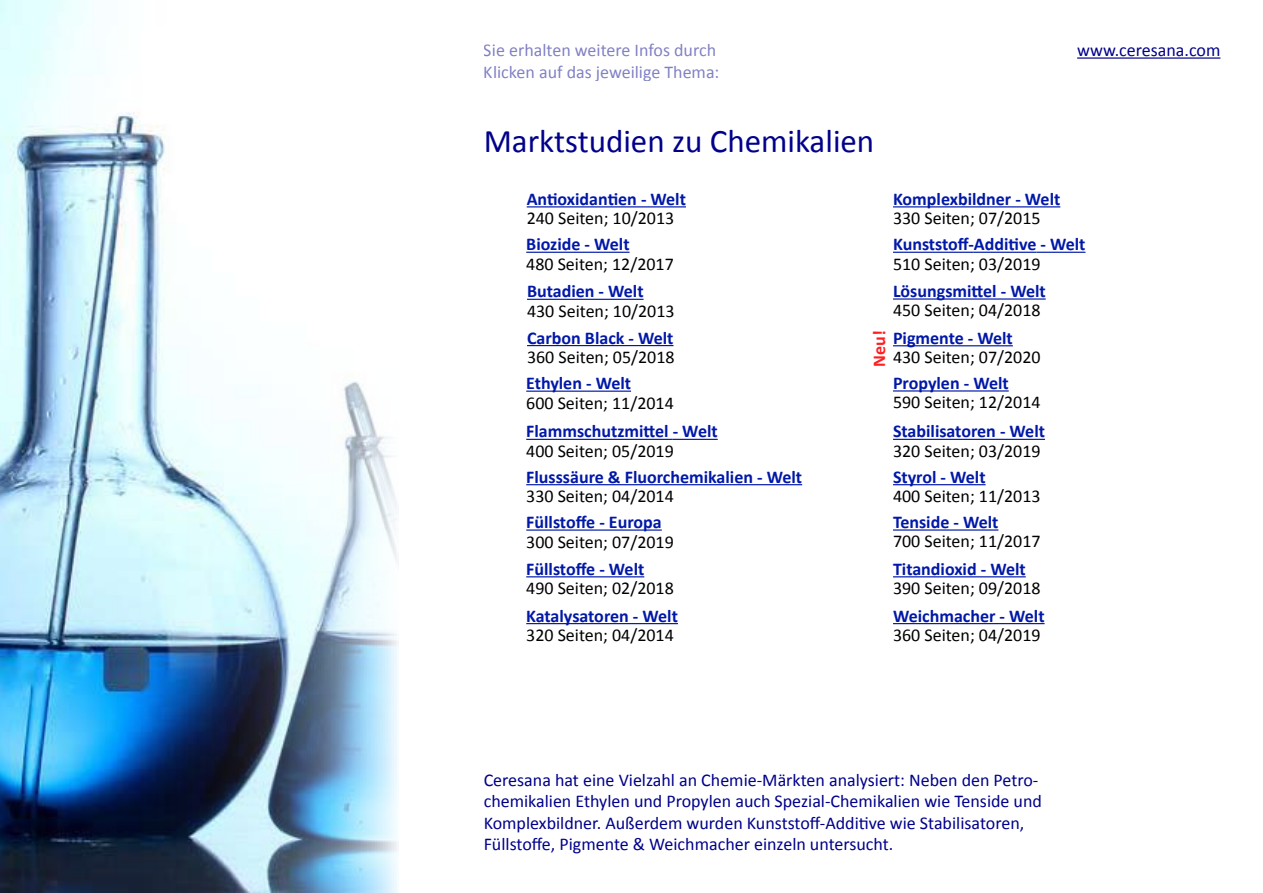
<style>
.page{position:relative;width:1263px;height:893px;background:#fff}
.page>*{position:absolute;margin:0;border:0;box-sizing:border-box;transform-origin:0 0}
.t1{font:33px "Calibri";color:#00008b}
.t2{font:18px "Calibri";color:#000}
.t3{font:700 18px "Calibri";color:#0018a8}
.t4{font:18px/21.6px "Calibri";color:#00008b}
.t5{font:700 18px "Calibri";color:#ff1f20}
</style>
<div class="page">
<hr style="left:893px;top:345px;width:120px;height:1px;background:#0018a8">
<hr style="left:526px;top:391px;width:105px;height:1px;background:#0018a8">
<hr style="left:527px;top:299px;width:117px;height:1px;background:#0018a8">
<hr style="left:893px;top:390px;width:116px;height:2px;background:#0018a8">
<hr style="left:893px;top:206px;width:167px;height:1px;background:#0018a8">
<hr style="left:527px;top:345px;width:146px;height:1px;background:#0018a8">
<hr style="left:893px;top:298px;width:153px;height:2px;background:#0018a8">
<hr style="left:527px;top:206px;width:159px;height:1px;background:#0018a8">
<hr style="left:526px;top:252px;width:104px;height:1px;background:#0018a8">
<hr style="left:526px;top:439px;width:147px;height:1px;background:#0018a8">
<hr style="left:673px;top:439px;width:45px;height:1px;background:#0018a8">
<hr style="left:526px;top:576px;width:118px;height:1px;background:#0018a8">
<hr style="left:893px;top:252px;width:81px;height:1px;background:#0018a8">
<hr style="left:974px;top:252px;width:62px;height:1px;background:#0018a8">
<hr style="left:1036px;top:252px;width:49px;height:1px;background:#0018a8">
<hr style="left:526px;top:623px;width:152px;height:1px;background:#0018a8">
<hr style="left:526px;top:484px;width:276px;height:1px;background:#0018a8">
<hr style="left:893px;top:576px;width:133px;height:1px;background:#0018a8">
<hr style="left:893px;top:484px;width:93px;height:1px;background:#0018a8">
<hr style="left:893px;top:529px;width:105px;height:2px;background:#0018a8">
<hr style="left:893px;top:439px;width:152px;height:1px;background:#0018a8">
<hr style="left:893px;top:623px;width:151px;height:1px;background:#0018a8">
<img style="left:0;top:0;width:397px;height:893px">
<hr style="left:1077px;top:57px;width:143px;height:2px;background:#00008b">
<hr style="left:526px;top:529px;width:136px;height:2px;background:#0018a8">
<p class="t4" style="left:484px;top:39px;width:237px">Sie erhalten weitere Infos durch<br>Klicken auf das jeweilige Thema:</p>
<p class="t4" style="left:1077px;top:39px;width:145px">www.ceresana.com</p>
<h1 class="t1" style="left:484px;top:120px;width:392px">Marktstudien zu Chemikalien</h1>
<p class="t3" style="left:527px;top:187px;width:161px">Antioxidantien - Welt</p>
<p class="t2" style="left:527px;top:207px;width:149px">240 Seiten; 10/2013</p>
<p class="t3" style="left:526px;top:233px;width:105px">Biozide - Welt</p>
<p class="t2" style="left:526px;top:252px;width:149px">480 Seiten; 12/2017</p>
<p class="t3" style="left:527px;top:280px;width:118px">Butadien - Welt</p>
<p class="t2" style="left:527px;top:299px;width:149px">430 Seiten; 10/2013</p>
<p class="t3" style="left:893px;top:187px;width:169px">Komplexbildner - Welt</p>
<p class="t2" style="left:893px;top:207px;width:149px">330 Seiten; 07/2015</p>
<p class="t3" style="left:893px;top:233px;width:194px">Kunststoff-Additive - Welt</p>
<p class="t2" style="left:893px;top:252px;width:149px">510 Seiten; 03/2019</p>
<p class="t3" style="left:893px;top:279px;width:154px">Lösungsmittel - Welt</p>
<p class="t2" style="left:893px;top:299px;width:149px">450 Seiten; 04/2018</p>
<p class="t3" style="left:527px;top:326px;width:148px">Carbon Black - Welt</p>
<p class="t2" style="left:527px;top:346px;width:149px">360 Seiten; 05/2018</p>
<p class="t3" style="left:893px;top:326px;width:121px">Pigmente - Welt</p>
<p class="t2" style="left:893px;top:346px;width:149px">430 Seiten; 07/2020</p>
<p class="t5" style="left:868px;top:367px;width:38px;rotate:-90deg">Neu!</p>
<p class="t3" style="left:526px;top:372px;width:106px">Ethylen - Welt</p>
<p class="t2" style="left:526px;top:391px;width:149px">600 Seiten; 11/2014</p>
<p class="t3" style="left:893px;top:371px;width:117px">Propylen - Welt</p>
<p class="t2" style="left:893px;top:391px;width:149px">590 Seiten; 12/2014</p>
<p class="t3" style="left:526px;top:420px;width:193px">Flammschutzmittel - Welt</p>
<p class="t2" style="left:526px;top:439px;width:149px">400 Seiten; 05/2019</p>
<p class="t3" style="left:893px;top:420px;width:153px">Stabilisatoren - Welt</p>
<p class="t2" style="left:893px;top:439px;width:149px">320 Seiten; 03/2019</p>
<p class="t3" style="left:526px;top:465px;width:277px">Flusssäure &amp; Fluorchemikalien - Welt</p>
<p class="t2" style="left:526px;top:485px;width:149px">330 Seiten; 04/2014</p>
<p class="t3" style="left:526px;top:511px;width:137px">Füllstoffe - Europa</p>
<p class="t2" style="left:526px;top:530px;width:149px">300 Seiten; 07/2019</p>
<p class="t3" style="left:893px;top:465px;width:94px">Styrol - Welt</p>
<p class="t2" style="left:893px;top:485px;width:149px">400 Seiten; 11/2013</p>
<p class="t3" style="left:893px;top:510px;width:107px">Tenside - Welt</p>
<p class="t2" style="left:893px;top:530px;width:149px">700 Seiten; 11/2017</p>
<p class="t3" style="left:526px;top:557px;width:120px">Füllstoffe - Welt</p>
<p class="t2" style="left:526px;top:577px;width:149px">490 Seiten; 02/2018</p>
<p class="t3" style="left:893px;top:557px;width:134px">Titandioxid - Welt</p>
<p class="t2" style="left:893px;top:577px;width:149px">390 Seiten; 09/2018</p>
<p class="t3" style="left:526px;top:604px;width:153px">Katalysatoren - Welt</p>
<p class="t2" style="left:526px;top:624px;width:149px">320 Seiten; 04/2014</p>
<p class="t3" style="left:893px;top:604px;width:153px">Weichmacher - Welt</p>
<p class="t2" style="left:893px;top:624px;width:149px">360 Seiten; 04/2019</p>
<p class="t4" style="left:484px;top:769px;width:560px">Ceresana hat eine Vielzahl an Chemie-Märkten analysiert: Neben den Petro&shy;chemikalien Ethylen und Propylen auch Spezial-Chemikalien wie Tenside und Komplexbildner. Außerdem wurden Kunststoff-Additive wie Stabilisatoren, Füllstoffe, Pigmente &amp; Weichmacher einzeln untersucht.</p>
</div>
